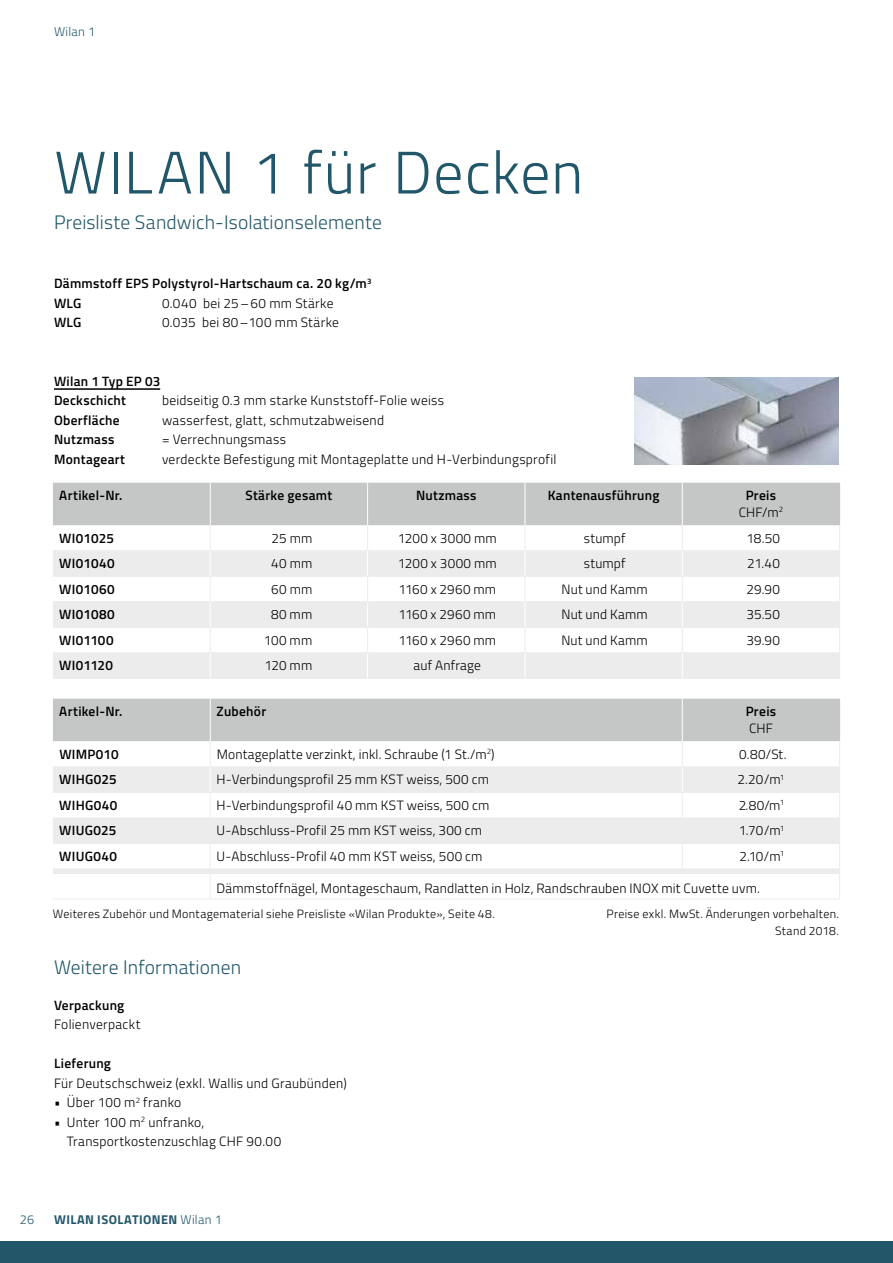
<style>
.page{position:relative;width:893px;height:1263px;background:#fff}
.page>*{position:absolute;margin:0;border:0;box-sizing:border-box;transform-origin:0 0}
.t1{font:300 60px "Titillium Web";letter-spacing:.025em;color:#22576a}
.t2{font:300 19.5px "Titillium Web";letter-spacing:.005em;color:#22576a}
.t3{font:300 13.5px/19.5px "Titillium Web";letter-spacing:.02em;color:#000}
.t4{font:600 13.5px/19.5px "Titillium Web";letter-spacing:.02em;color:#000}
.t5{font:700 12.75px "Titillium Web";letter-spacing:.035em;color:#22576a}
.t6{font:300 12.75px "Titillium Web";letter-spacing:.02em;color:#22576a}
.t7{font:300 12px/16.5px "Titillium Web";letter-spacing:.025em;color:#000;text-align:right}
.s1{font-weight:300}
</style>
<div class="page">
<div style="left:0;top:1242px;width:893px;height:21px;background:#22576a"></div>
<hr style="left:54px;top:388px;width:106px;height:2px;background:#000">
<img style="left:635px;top:377px;width:204px;height:88px">
<hr style="left:53px;top:678px;width:157px;height:1px;background:#ececec">
<hr style="left:210px;top:678px;width:158px;height:1px;background:#ececec">
<hr style="left:368px;top:678px;width:157px;height:1px;background:#ececec">
<hr style="left:525px;top:678px;width:157px;height:1px;background:#ececec">
<hr style="left:682px;top:678px;width:158px;height:1px;background:#ececec">
<svg style="left:53px;top:483px;width:787px;height:195px"></svg>
<hr style="left:53px;top:898px;width:157px;height:1px;background:#ececec">
<hr style="left:210px;top:898px;width:472px;height:1px;background:#ececec">
<hr style="left:682px;top:898px;width:158px;height:1px;background:#ececec">
<svg style="left:53px;top:699px;width:787px;height:199px"></svg>
<p class="t6" style="left:54px;top:22px;width:43px">Wilan 1</p>
<h1 class="t1" style="left:54px;top:129px;width:530px">WILAN 1 für Decken</h1>
<h2 class="t2" style="left:54px;top:208px;width:329px">Preisliste Sandwich-Isolationselemente</h2>
<p class="t4" style="left:54px;top:273px;width:319px">Dämmstoff EPS Polystyrol-Hartschaum ca. 20 kg/m<sup>3<br></sup>WLG</p>
<p class="t3" style="left:162px;top:292px;width:173px">0.040 bei 25–60 mm Stärke</p>
<p class="t4" style="left:54px;top:312px;width:29px">WLG</p>
<p class="t3" style="left:162px;top:312px;width:179px">0.035 bei 80–100 mm Stärke</p>
<p class="t4" style="left:54px;top:370px;width:108px">Wilan 1 Typ EP 03<br>Deckschicht</p>
<p class="t3" style="left:162px;top:390px;width:283px">beidseitig 0.3 mm starke Kunststoff-Folie weiss</p>
<p class="t4" style="left:54px;top:409px;width:67px">Oberfläche</p>
<p class="t3" style="left:162px;top:409px;width:224px">wasserfest, glatt, schmutzabweisend</p>
<p class="t4" style="left:54px;top:429px;width:62px">Nutzmass</p>
<p class="t3" style="left:162px;top:429px;width:125px">= Verrechnungsmass</p>
<p class="t4" style="left:54px;top:448px;width:73px">Montageart</p>
<p class="t3" style="left:162px;top:448px;width:396px">verdeckte Befestigung mit Montageplatte und H-Verbindungsprofil</p>
<p class="t4" style="left:59px;top:485px;width:65px">Artikel-Nr.</p>
<p class="t4" style="left:246px;top:485px;width:88px">Stärke gesamt</p>
<p class="t4" style="left:416px;top:485px;width:62px">Nutzmass</p>
<p class="t4" style="left:548px;top:485px;width:113px">Kantenausführung</p>
<p class="t4" style="left:739px;top:486px;width:46px;line-height:16.5px;text-align:center">Preis<br><span class="s1">CHF/m</span><sup>2</sup></p>
<p class="t4" style="left:59px;top:527px;width:56px">WI01025</p>
<p class="t3" style="left:271px;top:527px;width:42px">25 mm</p>
<p class="t3" style="left:398px;top:527px;width:100px">1200 x 3000 mm</p>
<p class="t3" style="left:584px;top:527px;width:43px">stumpf</p>
<p class="t3" style="left:746px;top:527px;width:35px">18.50</p>
<p class="t4" style="left:59px;top:553px;width:57px">WI01040</p>
<p class="t3" style="left:271px;top:553px;width:43px">40 mm</p>
<p class="t3" style="left:398px;top:553px;width:100px">1200 x 3000 mm</p>
<p class="t3" style="left:584px;top:553px;width:43px">stumpf</p>
<p class="t3" style="left:747px;top:553px;width:34px">21.40</p>
<p class="t4" style="left:59px;top:578px;width:57px">WI01060</p>
<p class="t3" style="left:271px;top:578px;width:43px">60 mm</p>
<p class="t3" style="left:398px;top:578px;width:99px">1160 x 2960 mm</p>
<p class="t3" style="left:561px;top:578px;width:88px">Nut und Kamm</p>
<p class="t3" style="left:746px;top:578px;width:35px">29.90</p>
<p class="t4" style="left:59px;top:604px;width:57px">WI01080</p>
<p class="t3" style="left:271px;top:604px;width:43px">80 mm</p>
<p class="t3" style="left:398px;top:604px;width:99px">1160 x 2960 mm</p>
<p class="t3" style="left:561px;top:604px;width:88px">Nut und Kamm</p>
<p class="t3" style="left:746px;top:604px;width:35px">35.50</p>
<p class="t4" style="left:59px;top:629px;width:56px">WI01100</p>
<p class="t3" style="left:264px;top:630px;width:50px">100 mm</p>
<p class="t3" style="left:398px;top:630px;width:99px">1160 x 2960 mm</p>
<p class="t3" style="left:561px;top:630px;width:88px">Nut und Kamm</p>
<p class="t3" style="left:746px;top:630px;width:35px">39.90</p>
<p class="t4" style="left:59px;top:655px;width:55px">WI01120</p>
<p class="t3" style="left:265px;top:655px;width:49px">120 mm</p>
<p class="t3" style="left:413px;top:655px;width:69px">auf Anfrage</p>
<p class="t4" style="left:59px;top:701px;width:65px">Artikel-Nr.</p>
<p class="t4" style="left:217px;top:701px;width:51px">Zubehör</p>
<p class="t4" style="left:746px;top:701px;width:32px">Preis</p>
<p class="t3" style="left:749px;top:717px;width:25px">CHF</p>
<p class="t4" style="left:59px;top:743px;width:61px">WIMP010</p>
<p class="t3" style="left:217px;top:743px;width:279px">Montageplatte verzinkt, inkl. Schraube (1 St./m<sup>2</sup>)</p>
<p class="t3" style="left:739px;top:743px;width:49px">0.80/St.</p>
<p class="t4" style="left:59px;top:769px;width:59px">WIHG025</p>
<p class="t3" style="left:217px;top:769px;width:274px">H-Verbindungsprofil 25 mm KST weiss, 500 cm</p>
<p class="t3" style="left:737px;top:769px;width:48px">2.20/m<sup>1</sup></p>
<p class="t4" style="left:59px;top:795px;width:60px">WIHG040</p>
<p class="t3" style="left:217px;top:795px;width:274px">H-Verbindungsprofil 40 mm KST weiss, 500 cm</p>
<p class="t3" style="left:739px;top:795px;width:47px">2.80/m<sup>1</sup></p>
<p class="t4" style="left:59px;top:820px;width:59px">WIUG025</p>
<p class="t3" style="left:217px;top:820px;width:267px">U-Abschluss-Profil 25 mm KST weiss, 300 cm</p>
<p class="t3" style="left:739px;top:820px;width:47px">1.70/m<sup>1</sup></p>
<p class="t4" style="left:59px;top:846px;width:59px">WIUG040</p>
<p class="t3" style="left:217px;top:846px;width:267px">U-Abschluss-Profil 40 mm KST weiss, 500 cm</p>
<p class="t3" style="left:739px;top:846px;width:46px">2.10/m<sup>1</sup></p>
<p class="t3" style="left:217px;top:878px;width:545px">Dämmstoffnägel, Montageschaum, Randlatten in Holz, Randschrauben INOX mit Cuvette uvm.</p>
<p class="t7" style="left:53px;top:905px;width:444px">Weiteres Zubehör und Montagematerial siehe Preisliste «Wilan Produkte», Seite 48.</p>
<h2 class="t2" style="left:54px;top:953px;width:189px">Weitere Informationen</h2>
<p class="t4" style="left:54px;top:994px;width:72px">Verpackung</p>
<p class="t3" style="left:54px;top:1014px;width:88px">Folienverpackt</p>
<p class="t4" style="left:54px;top:1053px;width:59px">Lieferung</p>
<p class="t3" style="left:54px;top:1072px;width:294px">Für Deutschschweiz (exkl. Wallis und Graubünden)</p>
<p class="t3" style="left:54px;top:1092px;width:129px">• Über 100 m<sup>2</sup> franko</p>
<p class="t3" style="left:67px;top:1111px;width:216px;text-indent:-13px">• Unter 100 m<sup>2</sup> unfranko,<br>Transportkostenzuschlag CHF 90.00</p>
<p class="t7" style="left:607px;top:905px;width:234px">Preise exkl. MwSt. Änderungen vorbehalten.<br>Stand 2018.</p>
<p class="t6" style="left:20px;top:1210px;width:16px">26</p>
<p class="t5" style="left:54px;top:1210px;width:169px">WILAN ISOLATIONEN <span class="s1">Wilan 1</span></p>
</div>
